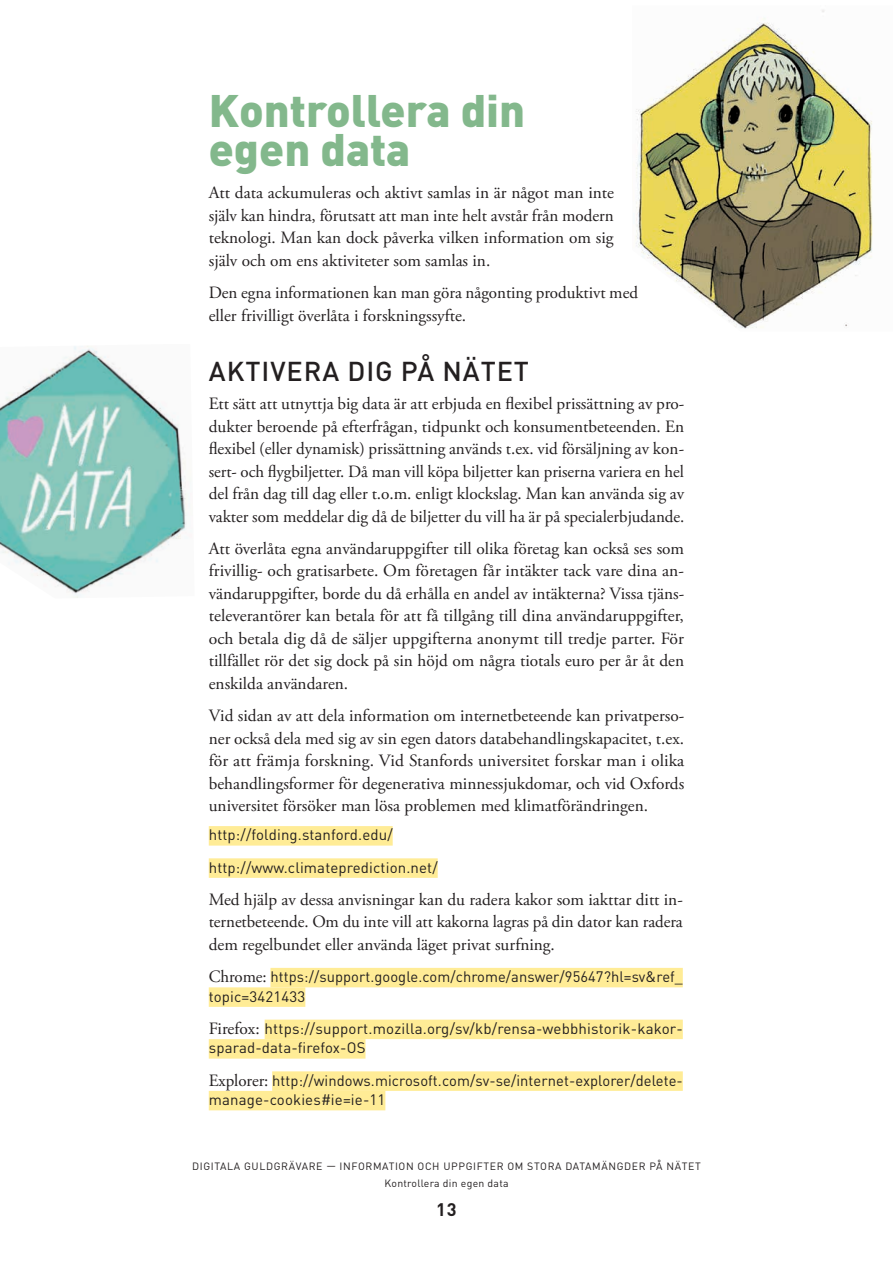
<style>
.page{position:relative;width:893px;height:1263px;background:#fff}
.page>*{position:absolute;margin:0;border:0;box-sizing:border-box;transform-origin:0 0}
.t1{font:900 45px/39px "DIN Pro";color:#83b88c}
.t2{font:500 27px "DIN Pro";letter-spacing:.035em;color:#231f20}
.t3{font:700 18px "DIN Pro";color:#231f20}
.t4{font:17.25px/22.5px "Adobe Garamond Pro";color:#231f20;text-align:justify}
.t5{font:15px/19.5px "DIN Pro";letter-spacing:.01em;color:#231f20}
.t6{font:10.5px/16.5px "DIN Pro";letter-spacing:.06em;color:#231f20;text-align:center}
.s1{font-family:"Adobe Garamond Pro";font-size:17.25px}
</style>
<div class="page">
<div style="left:209px;top:826px;width:184px;height:19px;background:#ffec96"></div>
<div style="left:209px;top:858px;width:229px;height:20px;background:#ffec96"></div>
<div style="left:270px;top:968px;width:413px;height:19px;background:#ffec96"></div>
<div style="left:209px;top:987px;width:96px;height:20px;background:#ffec96"></div>
<div style="left:265px;top:1019px;width:418px;height:20px;background:#ffec96"></div>
<div style="left:209px;top:1039px;width:156px;height:19px;background:#ffec96"></div>
<div style="left:272px;top:1071px;width:411px;height:20px;background:#ffec96"></div>
<div style="left:209px;top:1091px;width:176px;height:19px;background:#ffec96"></div>
<img style="left:0;top:346px;width:190px;height:252px">
<img style="left:635px;top:10px;width:238px;height:319px">
<h1 class="t1" style="left:209px;top:89px;width:318px">Kontrollera din egen data</h1>
<p class="t4" style="left:209px;top:182px;width:407px">Att data ackumuleras och aktivt samlas in är något man inte själv kan hindra, förutsatt att man inte helt avstår från modern teknologi. Man kan dock påverka vilken information om sig själv och om ens aktiviteter som samlas in.</p>
<p class="t4" style="left:209px;top:282px;width:431px">Den egna informationen kan man göra någonting produktivt med eller frivilligt överlåta i forskningssyfte.</p>
<h2 class="t2" style="left:209px;top:353px;width:316px">AKTIVERA DIG PÅ NÄTET</h2>
<p class="t4" style="left:209px;top:393px;width:477px">Ett sätt att utnyttja big data är att erbjuda en flexibel prissättning av pro&shy;dukter beroende på efterfrågan, tidpunkt och konsumentbeteenden. En flexibel (eller dynamisk) prissättning används t.ex. vid försäljning av kon&shy;sert- och flygbiljetter. Då man vill köpa biljetter kan priserna variera en hel del från dag till dag eller t.o.m. enligt klockslag. Man kan använda sig av vakter som meddelar dig då de biljetter du vill ha är på specialerbjudande.</p>
<p class="t4" style="left:209px;top:538px;width:477px">Att överlåta egna användaruppgifter till olika företag kan också ses som frivillig- och gratisarbete. Om företagen får intäkter tack vare dina an&shy;vändaruppgifter, borde du då erhålla en andel av intäkterna? Vissa tjäns&shy;televerantörer kan betala för att få tillgång till dina användaruppgifter, och betala dig då de säljer uppgifterna anonymt till tredje parter. För tillfället rör det sig dock på sin höjd om några tiotals euro per år åt den enskilda användaren.</p>
<p class="t4" style="left:209px;top:705px;width:477px">Vid sidan av att dela information om internetbeteende kan privatperso&shy;ner också dela med sig av sin egen dators databehandlingskapacitet, t.ex. för att främja forskning. Vid Stanfords universitet forskar man i olika behandlingsformer för degenerativa minnessjukdomar, och vid Oxfords universitet försöker man lösa problemen med klimatförändringen.</p>
<p class="t5" style="left:209px;top:818px;width:230px;line-height:32.2px">http://folding.stanford.edu/ http://www.climateprediction.net/</p>
<p class="t4" style="left:209px;top:889px;width:476px">Med hjälp av dessa anvisningar kan du radera kakor som iakttar ditt in&shy;ternetbeteende. Om du inte vill att kakorna lagras på din dator kan radera dem regelbundet eller använda läget privat surfning.</p>
<p class="t5" style="left:209px;top:966px;width:475px"><span class="s1">Chrome:</span> https://support.google.com/chrome/answer/95647?hl=sv&amp;ref_ topic=3421433</p>
<p class="t5" style="left:209px;top:1018px;width:476px"><span class="s1">Firefox:</span> https://support.mozilla.org/sv/kb/rensa-webbhistorik-kakor&shy;sparad-data-firefox-OS</p>
<p class="t5" style="left:209px;top:1070px;width:476px"><span class="s1">Explorer:</span> http://windows.microsoft.com/sv-se/internet-explorer/delete&shy;manage-cookies#ie=ie-11</p>
<p class="t6" style="left:192px;top:1158px;width:510px">Digitala guldgrävare — information och uppgifter om stora datamängd er på nätet<br>Kontrollera din egen data</p>
<p class="t3" style="left:436px;top:1197px;width:22px">13</p>
</div>
